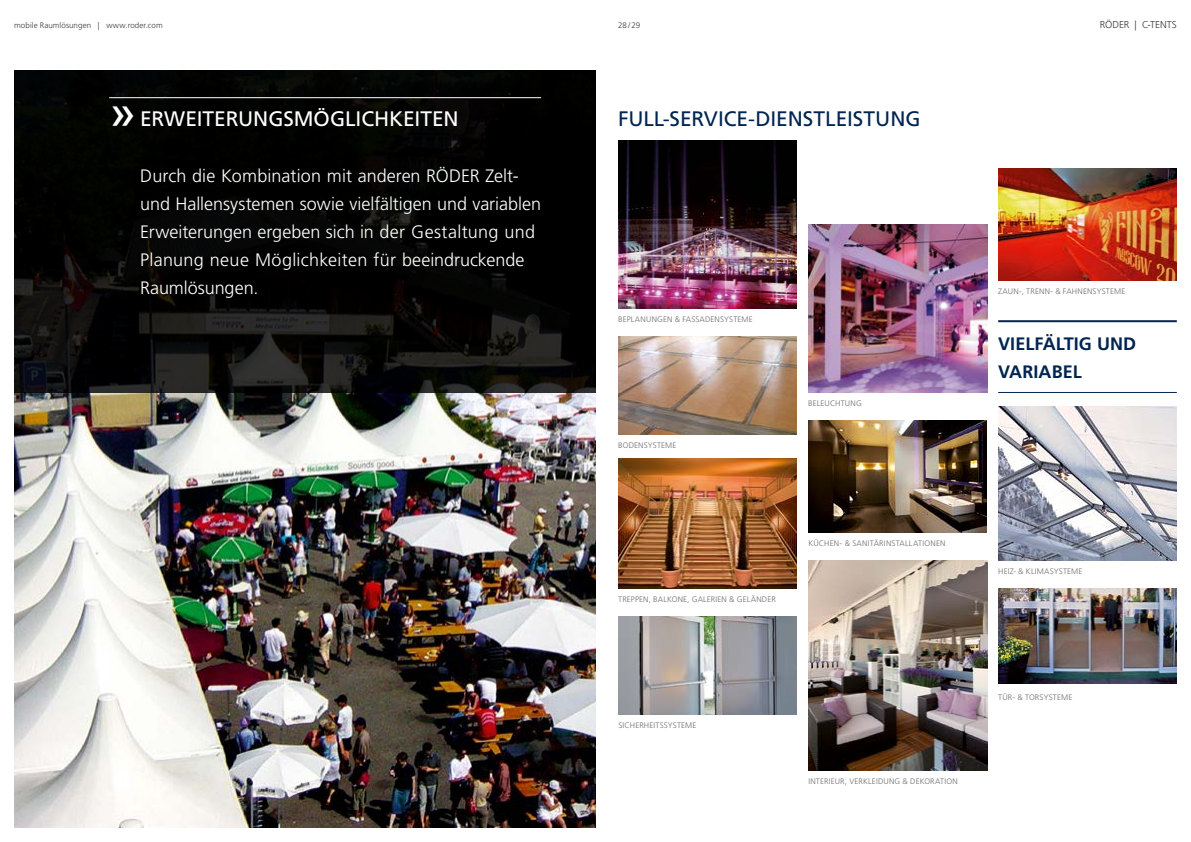
<style>
.page{position:relative;width:1191px;height:842px;background:#fff}
.page>*{position:absolute;margin:0;border:0;box-sizing:border-box;transform-origin:0 0}
.t1{font:48px "Frutiger LT Pro";color:#fff}
.t2{font:21px "Frutiger LT Pro";color:#002550}
.t3{font:21px "Frutiger LT Pro";letter-spacing:-.005em;color:#fff}
.t4{font:300 18px/28px "Frutiger LT Pro";color:#fff}
.t5{font:700 18px/28px "Frutiger LT Pro";letter-spacing:.005em;color:#002550}
.t6{font:300 10px "Frutiger LT Pro";color:#3a3a39}
.t7{font:300 8px "Frutiger LT Pro";letter-spacing:.025em;color:#6e6e6e}
.t8{font:300 8px "Frutiger LT Pro";letter-spacing:.01em;color:#3a3a39}
</style>
<div class="page">
<img style="left:14px;top:392px;width:581px;height:436px">
<svg style="left:14px;top:70px;width:581px;height:322px;background:#060706"></svg>
<hr style="left:109px;top:97px;width:432px;height:1px;background:#fff">
<img style="left:808px;top:224px;width:179px;height:168px">
<hr style="left:998px;top:320px;width:178px;height:2px;background:#002550">
<hr style="left:998px;top:392px;width:178px;height:1px;background:#002550">
<img style="left:618px;top:140px;width:179px;height:168px">
<img style="left:998px;top:588px;width:178px;height:96px">
<img style="left:618px;top:336px;width:179px;height:98px">
<img style="left:618px;top:458px;width:179px;height:130px">
<img style="left:998px;top:168px;width:178px;height:112px">
<img style="left:808px;top:560px;width:179px;height:210px">
<img style="left:808px;top:420px;width:178px;height:112px">
<img style="left:998px;top:406px;width:178px;height:154px">
<img style="left:618px;top:617px;width:179px;height:97px">
<p class="t8" style="left:14px;top:21px;width:150px">mobile Raumlösungen | www.roder.com</p>
<p class="t8" style="left:618px;top:21px;width:24px">28/29</p>
<p class="t6" style="left:1099px;top:19px;width:79px">RÖDER | C-TENTS</p>
<h1 class="t1" style="left:109px;top:84px;width:28px">»</h1>
<h2 class="t3" style="left:140px;top:107px;width:320px">ERWEITERUNGSMÖGLICHKEITEN</h2>
<h3 class="t4" style="left:140px;top:162px;width:402px">Durch die Kombination mit anderen RÖDER Zelt&shy;und Hallensystemen sowie vielfältigen und variablen Erweiterungen ergeben sich in der Gestaltung und Planung neue Möglichkeiten für beeindruckende Raumlösungen.</h3>
<h2 class="t2" style="left:618px;top:107px;width:304px">FULL-SERVICE-DIENSTLEISTUNG</h2>
<p class="t7" style="left:618px;top:315px;width:136px">BEPLANUNGEN &amp; FASSADENSYSTEME</p>
<p class="t7" style="left:618px;top:441px;width:60px">BODENSYSTEME</p>
<p class="t7" style="left:808px;top:399px;width:55px">BELEUCHTUNG</p>
<p class="t7" style="left:618px;top:595px;width:159px">TREPPEN, BALKONE, GALERIEN &amp; GELÄNDER</p>
<p class="t7" style="left:808px;top:539px;width:139px">KÜCHEN- &amp; SANITÄRINSTALLATIONEN</p>
<p class="t7" style="left:618px;top:721px;width:80px">SICHERHEITSSYSTEME</p>
<p class="t7" style="left:808px;top:777px;width:151px">INTERIEUR, VERKLEIDUNG &amp; DEKORATION</p>
<p class="t7" style="left:998px;top:287px;width:129px">ZAUN-, TRENN- &amp; FAHNENSYSTEME</p>
<h3 class="t5" style="left:998px;top:330px;width:140px">VIELFÄLTIG UND<br>VARIABEL</h3>
<p class="t7" style="left:998px;top:567px;width:86px">HEIZ- &amp; KLIMASYSTEME</p>
<p class="t7" style="left:998px;top:693px;width:76px">TÜR- &amp; TORSYSTEME</p>
</div>
